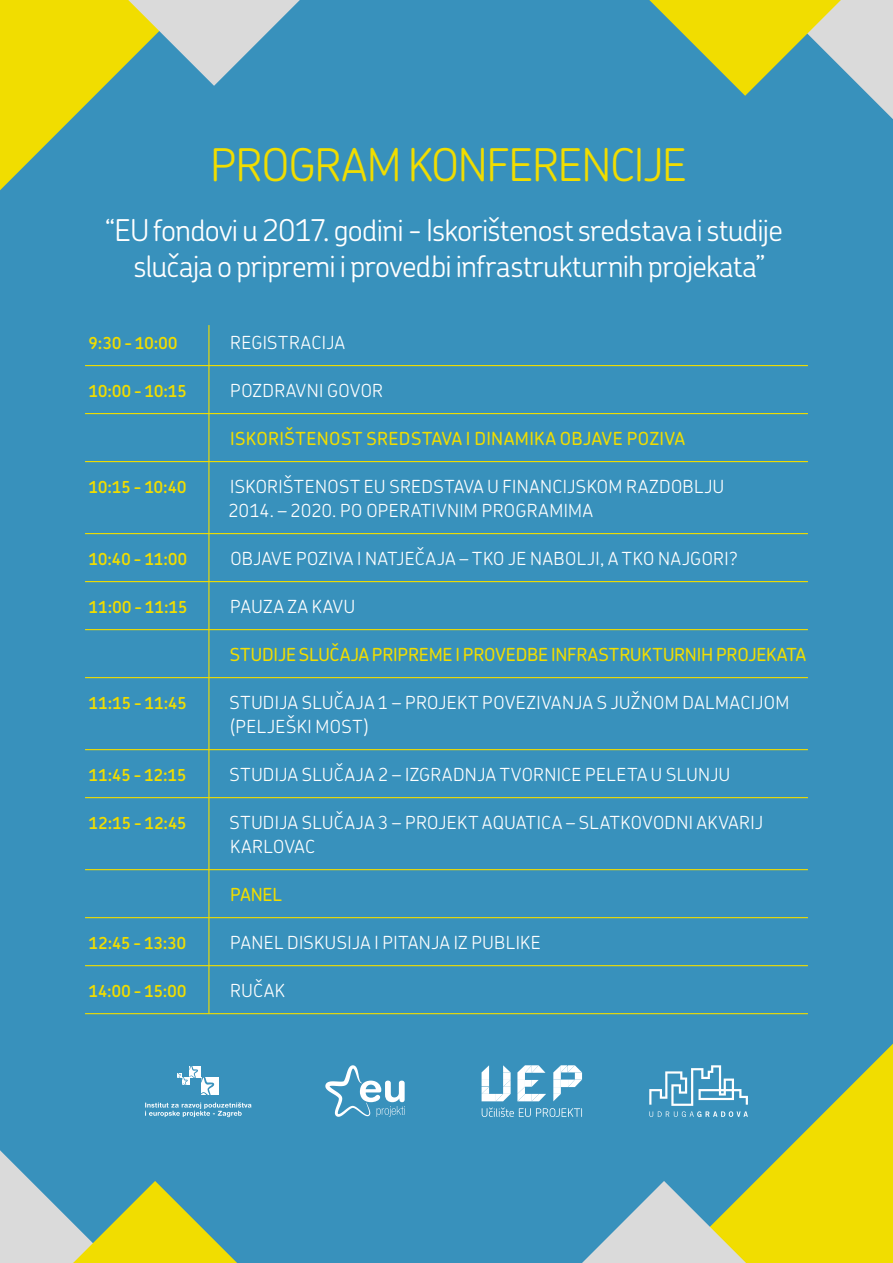
<style>
.page{position:relative;width:893px;height:1263px;background:#3891bc}
.page>*{position:absolute;margin:0;border:0;box-sizing:border-box;transform-origin:0 0}
.t1{font:300 45px "Chevin Pro";letter-spacing:-.025em;color:#f1dd00}
.t2{font:300 30px/36px "Chevin Pro";letter-spacing:-.025em;color:#fff;text-align:center}
.t3{font:300 18px/24px "Chevin Pro";letter-spacing:.025em;color:#fff}
.t4{font:500 18px "Chevin Pro";letter-spacing:.005em;color:#f1dd00}
.t5{font:300 18px "Chevin Pro";letter-spacing:.045em;color:#fff}
.t6{font:600 16.5px "Chevin Pro";letter-spacing:.005em;color:#f1dd00}
</style>
<div class="page">
<svg style="left:325px;top:1065px;width:80px;height:52px"></svg>
<svg style="left:649px;top:1071px;width:25px;height:46px"></svg>
<svg style="left:482px;top:1107px;width:100px;height:10px"></svg>
<svg style="left:482px;top:1065px;width:100px;height:36px"></svg>
<svg style="left:145px;top:1102px;width:106px;height:15px"></svg>
<div style="left:201px;top:1077px;width:18px;height:18px;background:#fff"></div>
<svg style="left:178px;top:1066px;width:36px;height:29px"></svg>
<hr style="left:85px;top:365px;width:723px;height:1px;background:#f1dd00">
<hr style="left:85px;top:413px;width:723px;height:1px;background:#f1dd00">
<hr style="left:85px;top:461px;width:723px;height:1px;background:#f1dd00">
<hr style="left:85px;top:533px;width:723px;height:1px;background:#f1dd00">
<hr style="left:85px;top:581px;width:723px;height:1px;background:#f1dd00">
<hr style="left:85px;top:629px;width:723px;height:1px;background:#f1dd00">
<hr style="left:85px;top:677px;width:723px;height:1px;background:#f1dd00">
<hr style="left:85px;top:749px;width:723px;height:1px;background:#f1dd00">
<hr style="left:85px;top:797px;width:723px;height:1px;background:#f1dd00">
<hr style="left:85px;top:869px;width:723px;height:1px;background:#f1dd00">
<hr style="left:85px;top:917px;width:723px;height:1px;background:#f1dd00">
<hr style="left:85px;top:965px;width:723px;height:1px;background:#f1dd00">
<hr style="left:85px;top:1013px;width:723px;height:1px;background:#f1dd00">
<hr style="left:208px;top:325px;width:1px;height:689px;background:#f1dd00">
<svg style="left:0;top:0;width:300px;height:190px"></svg>
<svg style="left:674px;top:1044px;width:219px;height:219px;fill:#f1dd00"></svg>
<svg style="left:582px;top:1181px;width:164px;height:82px"></svg>
<svg style="left:0;top:1150px;width:237px;height:113px"></svg>
<svg style="left:649px;top:0;width:244px;height:119px"></svg>
<h1 class="t1" style="left:210px;top:134px;width:478px">PROGRAM KONFERENCIJE</h1>
<h2 class="t2" style="left:105px;top:211px;width:679px">“EU fondovi u 2017. godini - Iskorištenost sredstava i studije slučaja o pripremi i provedbi infrastrukturnih projekata”</h2>
<p class="t6" style="left:89px;top:332px;width:90px">9:30 - 10:00</p>
<p class="t6" style="left:89px;top:380px;width:99px">10:00 - 10:15</p>
<p class="t6" style="left:89px;top:476px;width:99px">10:15 - 10:40</p>
<p class="t6" style="left:89px;top:548px;width:100px">10:40 - 11:00</p>
<p class="t6" style="left:89px;top:596px;width:100px">11:00 - 11:15</p>
<p class="t6" style="left:89px;top:692px;width:99px">11:15 - 11:45</p>
<p class="t6" style="left:89px;top:764px;width:99px">11:45 - 12:15</p>
<p class="t6" style="left:89px;top:812px;width:99px">12:15 - 12:45</p>
<p class="t6" style="left:89px;top:932px;width:99px">12:45 - 13:30</p>
<p class="t6" style="left:89px;top:980px;width:99px">14:00 - 15:00</p>
<p class="t3" style="left:230px;top:330px;width:116px">REGISTRACIJA</p>
<p class="t3" style="left:230px;top:378px;width:154px">POZDRAVNI GOVOR</p>
<p class="t4" style="left:230px;top:427px;width:456px">ISKORIŠTENOST SREDSTAVA I DINAMIKA OBJAVE POZIVA</p>
<p class="t3" style="left:228px;top:474px;width:497px">ISKORIŠTENOST EU SREDSTAVA U FINANCIJSKOM RAZDOBLJU<br>2014. – 2020. PO OPERATIVNIM PROGRAMIMA</p>
<p class="t3" style="left:230px;top:546px;width:509px">OBJAVE POZIVA I NATJEČAJA – TKO JE NABOLJI, A TKO NAJGORI?</p>
<p class="t5" style="left:230px;top:594px;width:126px">PAUZA ZA KAVU</p>
<p class="t4" style="left:230px;top:643px;width:578px">STUDIJE SLUČAJA PRIPREME I PROVEDBE INFRASTRUKTURNIH PROJEKATA</p>
<p class="t3" style="left:229px;top:690px;width:561px">STUDIJA SLUČAJA 1 – PROJEKT POVEZIVANJA S JUŽNOM DALMACIJOM (PELJEŠKI MOST)</p>
<p class="t3" style="left:229px;top:762px;width:502px">STUDIJA SLUČAJA 2 – IZGRADNJA TVORNICE PELETA U SLUNJU</p>
<p class="t3" style="left:229px;top:810px;width:535px">STUDIJA SLUČAJA 3 – PROJEKT AQUATICA – SLATKOVODNI AKVARIJ<br>KARLOVAC</p>
<p class="t4" style="left:230px;top:883px;width:53px">PANEL</p>
<p class="t3" style="left:230px;top:930px;width:312px">PANEL DISKUSIJA I PITANJA IZ PUBLIKE</p>
<p class="t3" style="left:230px;top:978px;width:56px">RUČAK</p>
</div>
